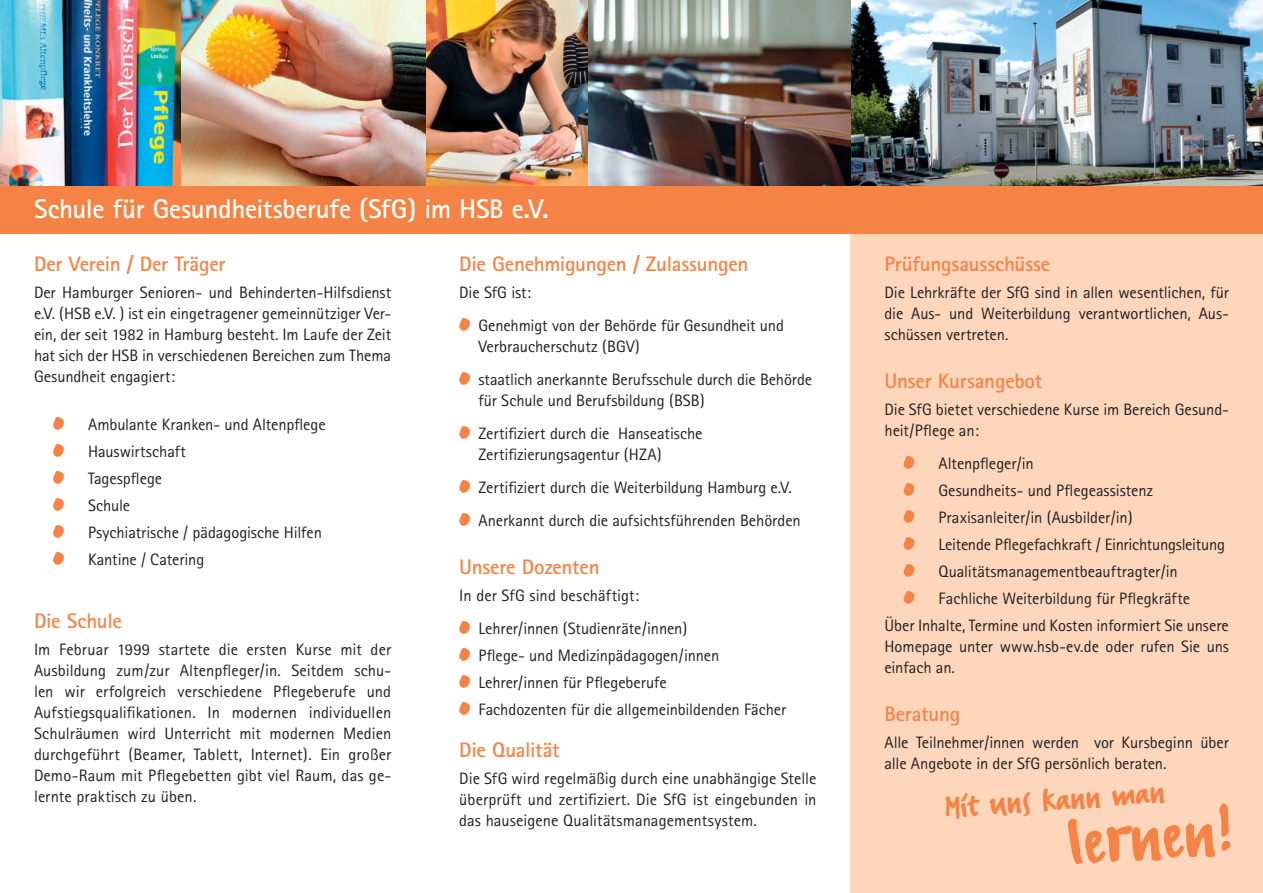
<style>
.page{position:relative;width:1263px;height:893px;background:#fff}
.page>*{position:absolute;margin:0;border:0;box-sizing:border-box;transform-origin:0 0}
.t1{font:82.5px "FF Erikrighthand";color:#f58345}
.t2{font:39px "FF Erikrighthand";color:#f58345}
.t3{font:700 27px "Rotis Sans Serif";letter-spacing:-.01em;color:#fff}
.t4{font:700 21px "Rotis Sans Serif";letter-spacing:-.01em;color:#f58345}
.t5{font:16.5px/21px "Rotis Sans Serif";letter-spacing:-.005em;color:#231f20}
</style>
<div class="page">
<div style="left:850px;top:219px;width:413px;height:674px;background:#fdd6bc"></div>
<img style="left:0;top:0;width:182px;height:186px">
<img style="left:425px;top:0;width:164px;height:186px">
<img style="left:589px;top:0;width:674px;height:186px">
<img style="left:182px;top:0;width:243px;height:186px">
<div style="left:0;top:186px;width:1263px;height:48px;background:#f58345"></div>
<svg style="left:459px;top:318px;width:11px;height:13px"></svg>
<svg style="left:459px;top:372px;width:11px;height:13px"></svg>
<svg style="left:459px;top:426px;width:11px;height:13px"></svg>
<svg style="left:459px;top:480px;width:11px;height:13px"></svg>
<svg style="left:459px;top:513px;width:11px;height:13px"></svg>
<svg style="left:459px;top:621px;width:11px;height:13px"></svg>
<svg style="left:459px;top:648px;width:11px;height:13px"></svg>
<svg style="left:459px;top:675px;width:11px;height:13px"></svg>
<svg style="left:459px;top:702px;width:11px;height:13px"></svg>
<svg style="left:53px;top:417px;width:11px;height:13px"></svg>
<svg style="left:53px;top:444px;width:11px;height:13px"></svg>
<svg style="left:53px;top:471px;width:11px;height:13px"></svg>
<svg style="left:53px;top:498px;width:11px;height:13px"></svg>
<svg style="left:53px;top:525px;width:11px;height:13px"></svg>
<svg style="left:53px;top:552px;width:11px;height:13px"></svg>
<svg style="left:903px;top:456px;width:12px;height:13px"></svg>
<svg style="left:903px;top:483px;width:12px;height:13px"></svg>
<svg style="left:903px;top:510px;width:12px;height:13px"></svg>
<svg style="left:903px;top:537px;width:12px;height:13px"></svg>
<svg style="left:903px;top:564px;width:12px;height:13px"></svg>
<svg style="left:903px;top:591px;width:12px;height:13px"></svg>
<h3 class="t3" style="left:34px;top:200px;width:516px">Schule für Gesundheitsberufe (SfG) im HSB e.V.</h3>
<p class="t4" style="left:34px;top:256px;width:193px">Der Verein / Der Träger</p>
<p class="t5" style="left:34px;top:283px;width:359px;text-align:justify">Der Hamburger Senioren- und Behinderten-Hilfsdienst e.V. (HSB e.V. ) ist ein eingetragener gemeinnütziger Ver&shy;ein, der seit 1982 in Hamburg besteht. Im Laufe der Zeit hat sich der HSB in verschiedenen Bereichen zum Thema Gesundheit engagiert:</p>
<p class="t5" style="left:88px;top:412px;width:239px;line-height:27px">Ambulante Kranken- und Altenpflege<br>Hauswirtschaft<br>Tagespflege<br>Schule<br>Psychiatrische / pädagogische Hilfen<br>Kantine / Catering</p>
<p class="t4" style="left:34px;top:613px;width:89px">Die Schule</p>
<p class="t5" style="left:34px;top:640px;width:359px;text-align:justify">Im Februar 1999 startete die ersten Kurse mit der Ausbildung zum/zur Altenpfleger/in. Seitdem schu&shy;len wir erfolgreich verschiedene Pflegeberufe und Aufstiegsqualifikationen. In modernen individuellen Schulräumen wird Unterricht mit modernen Medien durchgeführt (Beamer, Tablett, Internet). Ein großer Demo-Raum mit Pflegebetten gibt viel Raum, das ge&shy;lernte praktisch zu üben.</p>
<p class="t4" style="left:459px;top:256px;width:291px">Die Genehmigungen / Zulassungen</p>
<p class="t5" style="left:478px;top:277px;width:307px;line-height:33px;text-indent:-19px">Die SfG ist:<br>Genehmigt von der Behörde für Gesundheit und</p>
<p class="t5" style="left:478px;top:331px;width:335px;line-height:33px">Verbraucherschutz (BGV)<br>staatlich anerkannte Berufsschule durch die Behörde</p>
<p class="t5" style="left:478px;top:385px;width:228px;line-height:33px">für Schule und Berufsbildung (BSB)<br>Zertifiziert durch die Hanseatische</p>
<p class="t5" style="left:478px;top:439px;width:324px;line-height:33px">Zertifizierungsagentur (HZA)<br>Zertifiziert durch die Weiterbildung Hamburg e.V.<br>Anerkannt durch die aufsichtsführenden Behörden</p>
<p class="t4" style="left:459px;top:559px;width:142px">Unsere Dozenten</p>
<p class="t5" style="left:478px;top:580px;width:210px;line-height:33px;text-indent:-19px">In der SfG sind beschäftigt:<br>Lehrer/innen (Studienräte/innen)</p>
<p class="t5" style="left:478px;top:643px;width:309px;line-height:27px">Pflege- und Medizinpädagogen/innen<br>Lehrer/innen für Pflegeberufe<br>Fachdozenten für die allgemeinbildenden Fächer</p>
<p class="t4" style="left:459px;top:742px;width:102px">Die Qualität</p>
<p class="t5" style="left:459px;top:769px;width:359px;text-align:justify">Die SfG wird regelmäßig durch eine unabhängige Stelle überprüft und zertifiziert. Die SfG ist eingebunden in das hauseigene Qualitätsmanagementsystem.</p>
<p class="t4" style="left:884px;top:256px;width:167px">Prüfungsausschüsse</p>
<p class="t5" style="left:884px;top:283px;width:346px;text-align:justify">Die Lehrkräfte der SfG sind in allen wesentlichen, für die Aus- und Weiterbildung verantwortlichen, Aus&shy;schüssen vertreten.</p>
<p class="t4" style="left:884px;top:373px;width:159px">Unser Kursangebot</p>
<p class="t5" style="left:884px;top:400px;width:346px">Die SfG bietet verschiedene Kurse im Bereich Gesund&shy;heit/Pflege an:</p>
<p class="t5" style="left:938px;top:454px;width:97px">Altenpfleger/in</p>
<p class="t5" style="left:938px;top:481px;width:216px">Gesundheits- und Pflegeassistenz</p>
<p class="t5" style="left:938px;top:508px;width:196px">Praxisanleiter/in (Ausbilder/in)</p>
<p class="t5" style="left:938px;top:535px;width:288px">Leitende Pflegefachkraft / Einrichtungsleitung</p>
<p class="t5" style="left:938px;top:562px;width:241px">Qualitätsmanagementbeauftragter/in</p>
<p class="t5" style="left:938px;top:589px;width:253px">Fachliche Weiterbildung für Pflegkräfte</p>
<p class="t5" style="left:884px;top:616px;width:346px">Über Inhalte, Termine und Kosten informiert Sie unsere</p>
<p class="t5" style="left:884px;top:637px;width:346px">Homepage unter www.hsb-ev.de oder rufen Sie uns einfach an.</p>
<p class="t4" style="left:884px;top:706px;width:77px">Beratung</p>
<p class="t5" style="left:884px;top:733px;width:346px">Alle Teilnehmer/innen werden vor Kursbeginn über alle Angebote in der SfG persönlich beraten.</p>
<h2 class="t2" style="left:943px;top:782px;width:222px;rotate:-4deg">Mit uns kann man</h2>
<h1 class="t1" style="left:1065px;top:788px;width:166px;rotate:-4deg">lernen!</h1>
</div>
